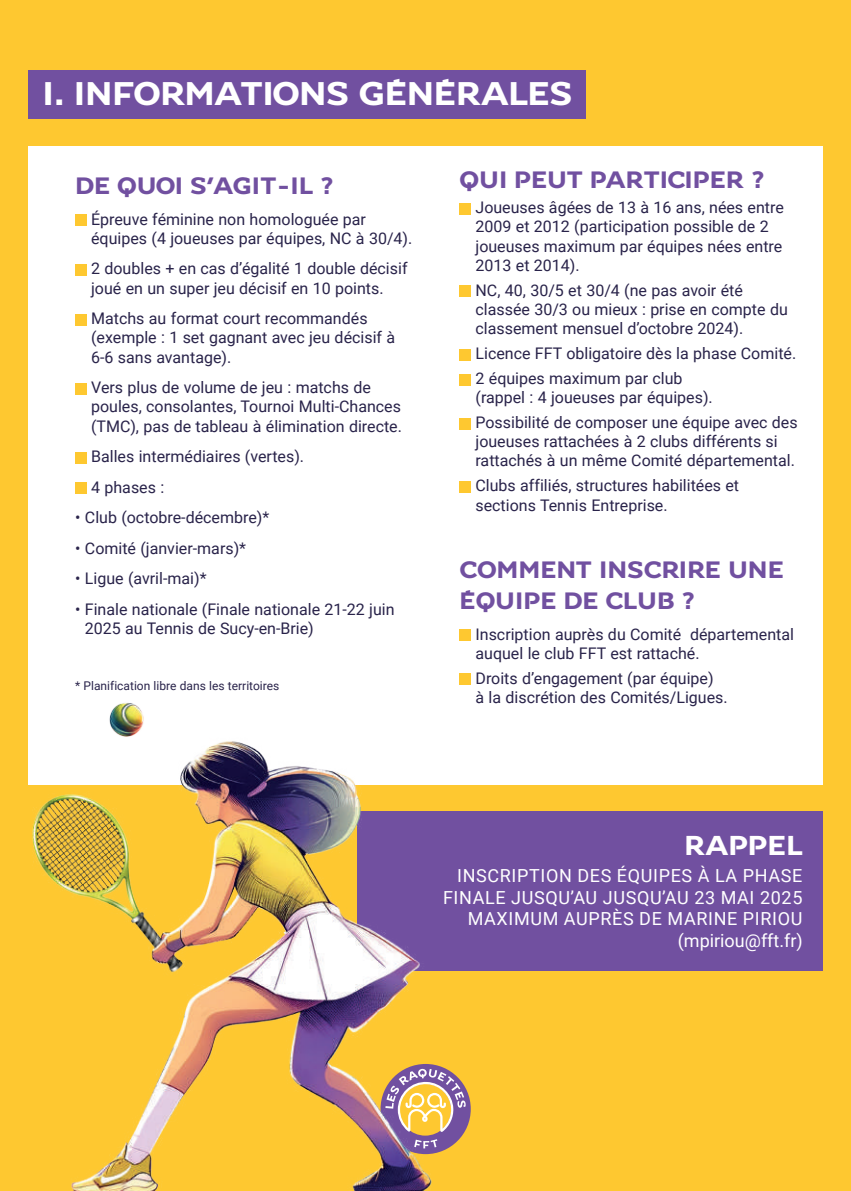
<style>
.page{position:relative;width:851px;height:1191px;background:#fff}
.page>*{position:absolute;margin:0;border:0;box-sizing:border-box;transform-origin:0 0}
.t1{font:36px "FF Tennis V";letter-spacing:-.02em;color:#fff}
.t2{font:30px "FF Tennis V";letter-spacing:-.01em;color:#fff}
.t3{font:26px/31.2px "FF Tennis V";letter-spacing:-.01em;color:#7150a0}
.t4{font:18px/21.6px "Roboto";letter-spacing:.035em;color:#fff;text-align:right}
.t5{font:16px/19.2px "Roboto";color:#29234a}
.t6{font:12px "Roboto";color:#29234a}
</style>
<div class="page">
<div style="left:0;top:0;width:850px;height:1191px;background:#fec830"></div>
<div style="left:380px;top:1064px;width:90px;height:90px;background:#7150a0;border-radius:50%"></div>
<svg style="left:431px;top:1139px;width:6px;height:9px"></svg>
<svg style="left:431px;top:1068px;width:34px;height:63px"></svg>
<div style="left:28px;top:146px;width:794px;height:638px;background:#fff"></div>
<div style="left:357px;top:811px;width:465px;height:159px;background:#7150a0"></div>
<div style="left:75px;top:214px;width:12px;height:12px;background:#fec830"></div>
<div style="left:75px;top:264px;width:12px;height:12px;background:#fec830"></div>
<div style="left:75px;top:314px;width:12px;height:11px;background:#fec830"></div>
<div style="left:75px;top:383px;width:12px;height:11px;background:#fec830"></div>
<div style="left:75px;top:452px;width:12px;height:11px;background:#fec830"></div>
<div style="left:75px;top:482px;width:12px;height:12px;background:#fec830"></div>
<div style="left:459px;top:203px;width:12px;height:12px;background:#fec830"></div>
<div style="left:459px;top:285px;width:12px;height:12px;background:#fec830"></div>
<div style="left:459px;top:349px;width:12px;height:11px;background:#fec830"></div>
<div style="left:459px;top:374px;width:12px;height:11px;background:#fec830"></div>
<div style="left:459px;top:418px;width:12px;height:11px;background:#fec830"></div>
<div style="left:459px;top:481px;width:12px;height:12px;background:#fec830"></div>
<div style="left:459px;top:629px;width:12px;height:12px;background:#fec830"></div>
<div style="left:459px;top:673px;width:12px;height:12px;background:#fec830"></div>
<div style="left:28px;top:71px;width:557px;height:48px;background:#7150a0"></div>
<img style="left:28px;top:703px;width:403px;height:488px">
<h1 class="t1" style="left:43px;top:73px;width:531px">I. INFORMATIONS GÉNÉRALES</h1>
<h3 class="t3" style="left:75px;top:170px;width:260px">DE QUOI S’AGIT-IL ?</h3>
<p class="t5" style="left:91px;top:209px;width:323px">Épreuve féminine non homologuée par équipes (4 joueuses par équipes, NC à 30/4).</p>
<p class="t5" style="left:91px;top:258px;width:318px">2 doubles + en cas d’égalité 1 double décisif joué en un super jeu décisif en 10 points.</p>
<p class="t5" style="left:91px;top:308px;width:305px">Matchs au format court recommandés (exemple : 1 set gagnant avec jeu décisif à<br>6-6 sans avantage).</p>
<p class="t5" style="left:91px;top:377px;width:312px">Vers plus de volume de jeu : matchs de poules, consolantes, Tournoi Multi-Chances (TMC), pas de tableau à élimination directe.</p>
<p class="t5" style="left:91px;top:440px;width:214px;line-height:30.6px">Balles intermédiaires (vertes).<br>4 phases :</p>
<p class="t5" style="left:75px;top:507px;width:196px">• Club (octobre-décembre)*</p>
<p class="t5" style="left:75px;top:538px;width:172px">• Comité (janvier-mars)*</p>
<p class="t5" style="left:75px;top:568px;width:133px">• Ligue (avril-mai)*</p>
<p class="t5" style="left:85px;top:599px;width:311px;text-indent:-10px">• Finale nationale (Finale nationale 21-22 juin<br>2025 au Tennis de Sucy-en-Brie)</p>
<p class="t6" style="left:75px;top:677px;width:206px">* Planification libre dans les territoires</p>
<h3 class="t3" style="left:459px;top:164px;width:307px">QUI PEUT PARTICIPER ?</h3>
<p class="t5" style="left:475px;top:197px;width:310px">Joueuses âgées de 13 à 16 ans, nées entre 2009 et 2012 (participation possible de 2 joueuses maximum par équipes nées entre 2013 et 2014).</p>
<p class="t5" style="left:475px;top:280px;width:314px">NC, 40, 30/5 et 30/4 (ne pas avoir été classée 30/3 ou mieux : prise en compte du classement mensuel d’octobre 2024).</p>
<p class="t5" style="left:475px;top:340px;width:322px;line-height:24.8px">Licence FFT obligatoire dès la phase Comité.<br>2 équipes maximum par club</p>
<p class="t5" style="left:475px;top:384px;width:323px;line-height:24.8px">(rappel : 4 joueuses par équipes).<br>Possibilité de composer une équipe avec des</p>
<p class="t5" style="left:475px;top:431px;width:321px">joueuses rattachées à 2 clubs différents si rattachés à un même Comité départemental.</p>
<p class="t5" style="left:475px;top:475px;width:265px">Clubs affiliés, structures habilitées et sections Tennis Entreprise.</p>
<h3 class="t3" style="left:459px;top:553px;width:326px">COMMENT INSCRIRE UNE<br>ÉQUIPE DE CLUB ?</h3>
<p class="t5" style="left:475px;top:624px;width:320px">Inscription auprès du Comité départemental auquel le club FFT est rattaché.</p>
<p class="t5" style="left:475px;top:668px;width:254px">Droits d’engagement (par équipe)<br>à la discrétion des Comités/Ligues.</p>
<h2 class="t2" style="left:684px;top:828px;width:120px">RAPPEL</h2>
<p class="t4" style="left:443px;top:864px;width:361px">INSCRIPTION DES ÉQUIPES À LA PHASE<br>FINALE JUSQU’AU JUSQU’AU 23 MAI 2025<br>MAXIMUM AUPRÈS DE MARINE PIRIOU (mpiriou@fft.fr)</p>
</div>
